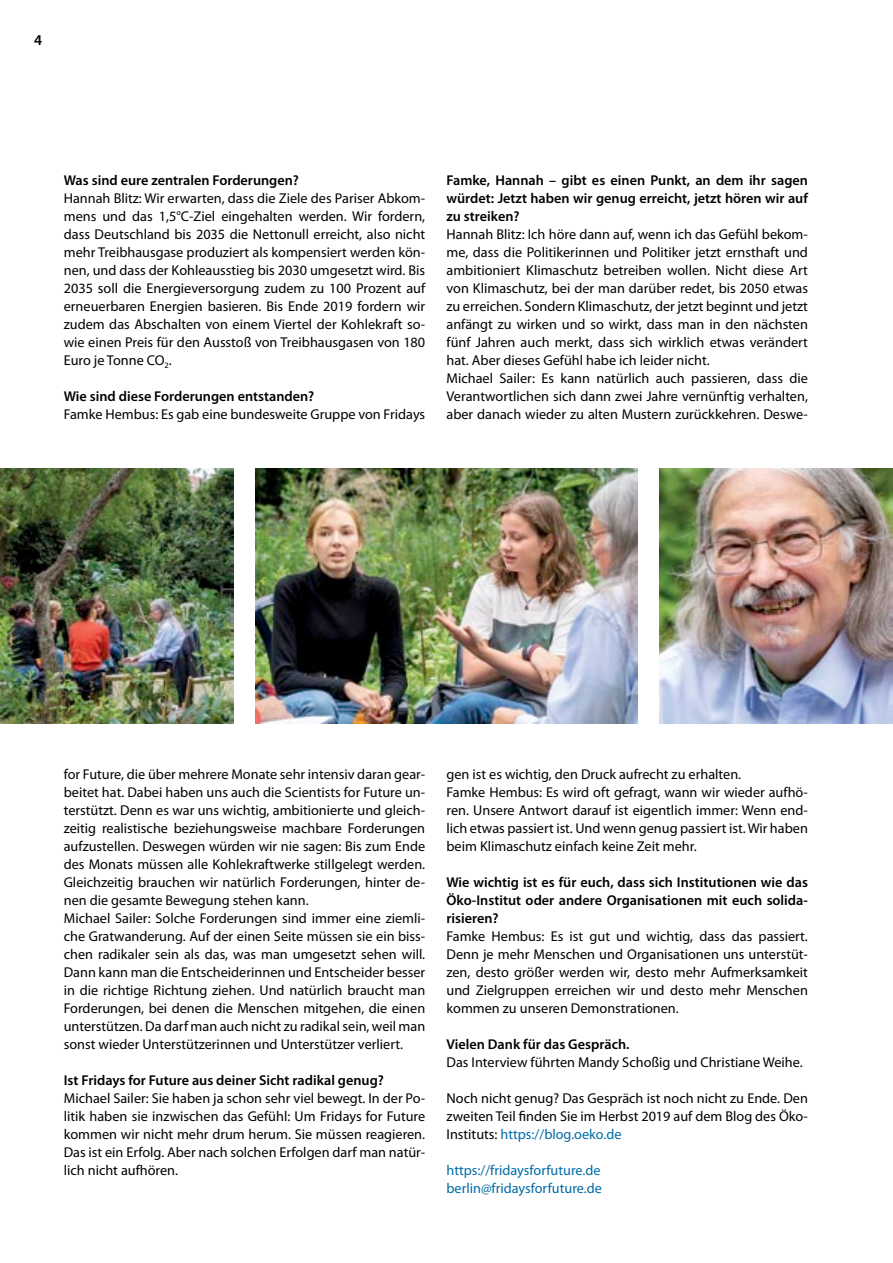
<style>
.page{position:relative;width:893px;height:1263px;background:#fff}
.page>*{position:absolute;margin:0;border:0;box-sizing:border-box;transform-origin:0 0}
.t1{font:600 15px "Myriad Pro";color:#000}
.t2{font:14.25px/18px "Myriad Pro";color:#000;text-align:justify}
.t3{font:600 14.25px/18px "Myriad Pro";color:#000;text-align:justify}
.t4{font:14.25px/18px "Myriad Pro";color:#006ba5}
.s1{color:#006ba5}
</style>
<div class="page">
<img style="left:0;top:469px;width:234px;height:255px">
<img style="left:255px;top:469px;width:383px;height:255px">
<img style="left:659px;top:469px;width:234px;height:255px">
<p class="t1" style="left:34px;top:31px;width:10px">4</p>
<p class="t3" style="left:64px;top:171px;width:237px">Was sind eure zentralen Forderungen?</p>
<p class="t2" style="left:64px;top:189px;width:363px">Hannah Blitz: Wir erwarten, dass die Ziele des Pariser Abkom&shy;mens und das 1,5°C-Ziel eingehalten werden. Wir fordern, dass Deutschland bis 2035 die Nettonull erreicht, also nicht mehr Treibhausgase produziert als kompensiert werden kön&shy;nen, und dass der Kohleausstieg bis 2030 umgesetzt wird. Bis 2035 soll die Energieversorgung zudem zu 100 Prozent auf erneuerbaren Energien basieren. Bis Ende 2019 fordern wir zudem das Abschalten von einem Viertel der Kohlekraft so&shy;wie einen Preis für den Ausstoß von Treibhausgasen von 180<br>Euro je Tonne CO<sub>2</sub>.</p>
<p class="t3" style="left:64px;top:387px;width:252px">Wie sind diese Forderungen entstanden?</p>
<p class="t2" style="left:64px;top:405px;width:363px">Famke Hembus: Es gab eine bundesweite Gruppe von Fridays</p>
<p class="t3" style="left:446px;top:171px;width:363px">Famke, Hannah – gibt es einen Punkt, an dem ihr sagen würdet: Jetzt haben wir genug erreicht, jetzt hören wir auf zu streiken?</p>
<p class="t2" style="left:446px;top:225px;width:363px;text-align:left">Hannah Blitz: Ich höre dann auf, wenn ich das Gefühl bekom&shy;me, dass die Politikerinnen und Politiker jetzt ernsthaft und ambitioniert Klimaschutz betreiben wollen. Nicht diese Art von Klimaschutz, bei der man darüber redet, bis 2050 etwas zu erreichen. Sondern Klimaschutz, der jetzt beginnt und jetzt anfängt zu wirken und so wirkt, dass man in den nächsten fünf Jahren auch merkt, dass sich wirklich etwas verändert hat. Aber dieses Gefühl habe ich leider nicht.<br>Michael Sailer: Es kann natürlich auch passieren, dass die Verantwortlichen sich dann zwei Jahre vernünftig verhalten, aber danach wieder zu alten Mustern zurückkehren. Deswe-</p>
<p class="t2" style="left:64px;top:765px;width:363px;text-align:left">for Future, die über mehrere Monate sehr intensiv daran gear&shy;beitet hat. Dabei haben uns auch die Scientists for Future un&shy;terstützt. Denn es war uns wichtig, ambitionierte und gleich&shy;zeitig realistische beziehungsweise machbare Forderungen aufzustellen. Deswegen würden wir nie sagen: Bis zum Ende des Monats müssen alle Kohlekraftwerke stillgelegt werden.<br>Gleichzeitig brauchen wir natürlich Forderungen, hinter de&shy;nen die gesamte Bewegung stehen kann.<br>Michael Sailer: Solche Forderungen sind immer eine ziemli&shy;che Gratwanderung. Auf der einen Seite müssen sie ein biss&shy;chen radikaler sein als das, was man umgesetzt sehen will.<br>Dann kann man die Entscheiderinnen und Entscheider besser in die richtige Richtung ziehen. Und natürlich braucht man Forderungen, bei denen die Menschen mitgehen, die einen unterstützen. Da darf man auch nicht zu radikal sein, weil man sonst wieder Unterstützerinnen und Unterstützer verliert.</p>
<p class="t3" style="left:64px;top:1071px;width:322px">Ist Fridays for Future aus deiner Sicht radikal genug?</p>
<p class="t2" style="left:64px;top:1089px;width:363px">Michael Sailer: Sie haben ja schon sehr viel bewegt. In der Po&shy;litik haben sie inzwischen das Gefühl: Um Fridays for Future kommen wir nicht mehr drum herum. Sie müssen reagieren.<br>Das ist ein Erfolg. Aber nach solchen Erfolgen darf man natür&shy;lich nicht aufhören.</p>
<p class="t2" style="left:446px;top:765px;width:363px;text-align:left">gen ist es wichtig, den Druck aufrecht zu erhalten.<br>Famke Hembus: Es wird oft gefragt, wann wir wieder aufhö&shy;ren. Unsere Antwort darauf ist eigentlich immer: Wenn end&shy;lich etwas passiert ist. Und wenn genug passiert ist. Wir haben beim Klimaschutz einfach keine Zeit mehr.</p>
<p class="t3" style="left:446px;top:873px;width:363px">Wie wichtig ist es für euch, dass sich Institutionen wie das Öko-Institut oder andere Organisationen mit euch solida&shy;risieren?</p>
<p class="t2" style="left:446px;top:927px;width:363px">Famke Hembus: Es ist gut und wichtig, dass das passiert.<br>Denn je mehr Menschen und Organisationen uns unterstüt&shy;zen, desto größer werden wir, desto mehr Aufmerksamkeit und Zielgruppen erreichen wir und desto mehr Menschen kommen zu unseren Demonstrationen.</p>
<p class="t3" style="left:446px;top:1035px;width:185px">Vielen Dank für das Gespräch.</p>
<p class="t2" style="left:446px;top:1053px;width:358px">Das Interview führten Mandy Schoßig und Christiane Weihe.</p>
<p class="t2" style="left:446px;top:1089px;width:363px">Noch nicht genug? Das Gespräch ist noch nicht zu Ende. Den zweiten Teil finden Sie im Herbst 2019 auf dem Blog des Öko-Instituts: <span class="s1">https://blog.oeko.de</span></p>
<p class="t4" style="left:446px;top:1161px;width:157px">https://fridaysforfuture.de berlin@fridaysforfuture.de</p>
</div>
